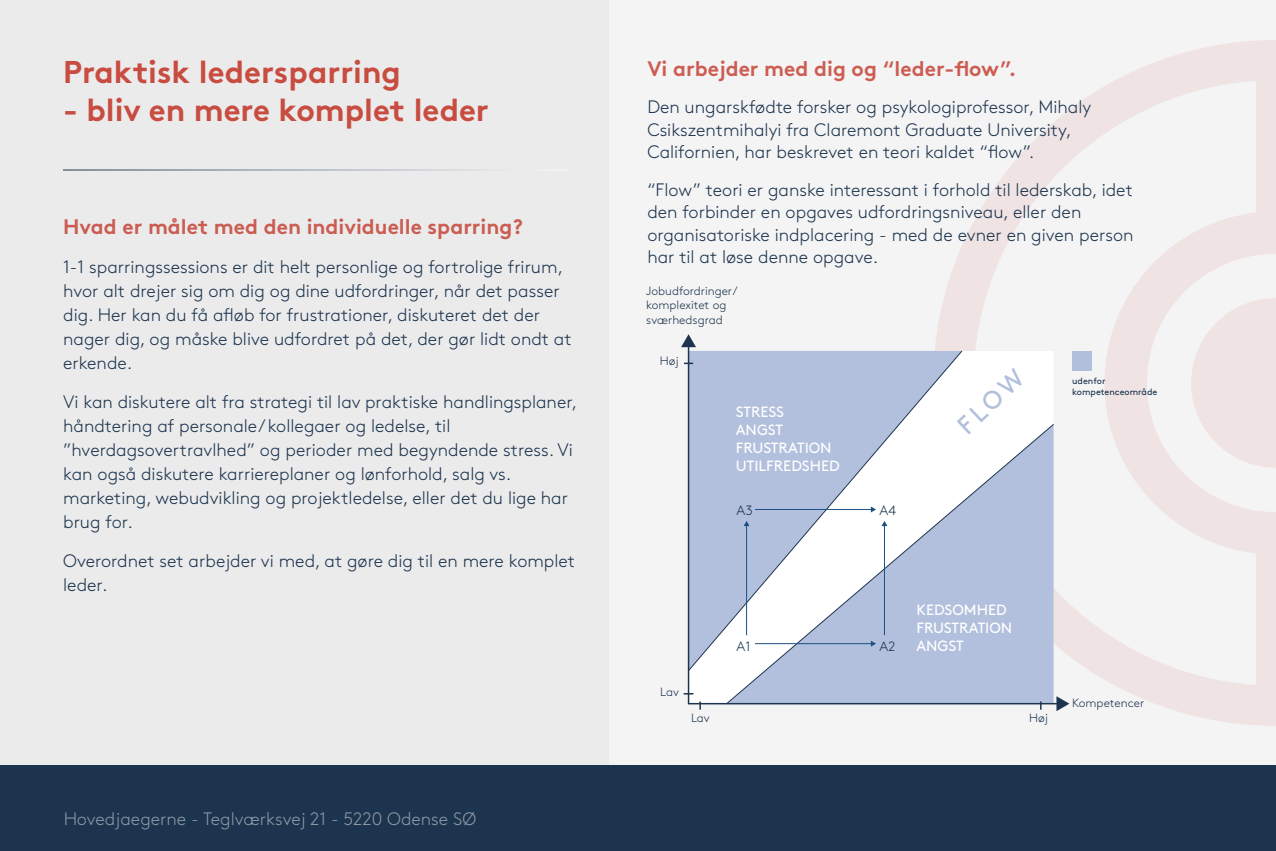
<style>
.page{position:relative;width:1276px;height:851px;background:#fff}
.page>*{position:absolute;margin:0;border:0;box-sizing:border-box;transform-origin:0 0}
.t1{font:700 31.5px "Brown";color:#c84c40}
.t2{font:25.5px "Brown";color:#b1bfdc}
.t3{font:700 21px "Brown";color:rgb(200 76 64/.9)}
.t4{font:300 18px/24px "Brown";color:#1c344d}
.t5{font:300 18px "Brown";color:#fff}
.t6{font:14.85px/17.9px "Brown";color:#fff}
.t7{font:300 13.5px "Brown";color:#1c344d}
.t8{font:300 12px/14.4px "Brown";color:#1c344d}
.t9{font:9px/10.8px "Brown";color:#1c344d}
</style>
<div class="page">
<div style="left:0;top:0;width:1276px;height:850px;background:#ebebec"></div>
<div style="left:609px;top:0;width:667px;height:850px;background:#f4f4f5"></div>
<svg style="left:936px;top:40px;width:340px;height:685px"></svg>
<svg style="left:1191px;top:298px;width:85px;height:169px"></svg>
<div style="left:0;top:765px;width:1276px;height:85px;background:#1c344d"></div>
<svg style="left:63px;top:170px;width:418px;height:1px"></svg>
<svg style="left:687px;top:343px;width:373px;height:362px"></svg>
<svg style="left:681px;top:334px;width:15px;height:13px"></svg>
<svg style="left:1056px;top:696px;width:13px;height:15px"></svg>
<div style="left:1072px;top:351px;width:19px;height:19px;background:#b1bfdc"></div>
<svg style="left:699px;top:701px;width:2px;height:8px"></svg>
<svg style="left:687px;top:350px;width:276px;height:321px;background:#b7c4dd"></svg>
<svg style="left:725px;top:423px;width:329px;height:281px"></svg>
<hr style="left:746px;top:525px;width:1px;height:110px;background:#1c5085">
<svg style="left:743px;top:521px;width:6px;height:5px"></svg>
<hr style="left:884px;top:525px;width:1px;height:110px;background:#1c5085">
<svg style="left:881px;top:521px;width:6px;height:5px"></svg>
<hr style="left:755px;top:509px;width:116px;height:1px;background:#1c5085">
<svg style="left:871px;top:506px;width:5px;height:6px"></svg>
<hr style="left:755px;top:643px;width:116px;height:1px;background:#1c5085">
<svg style="left:871px;top:640px;width:5px;height:6px"></svg>
<h1 class="t1" style="left:63px;top:47px;width:339px">Praktisk ledersparring</h1>
<h1 class="t1" style="left:63px;top:84px;width:427px">- bliv en mere komplet leder</h1>
<p class="t3" style="left:63px;top:209px;width:461px">Hvad er målet med den individuelle sparring?</p>
<p class="t4" style="left:63px;top:253px;width:510px">1-1 sparringssessions er dit helt personlige og fortrolige frirum, hvor alt drejer sig om dig og dine udfordringer, når det passer dig. Her kan du få afløb for frustrationer, diskuteret det der nager dig, og måske blive udfordret på det, der gør lidt ondt at erkende.</p>
<p class="t4" style="left:63px;top:388px;width:516px">Vi kan diskutere alt fra strategi til lav praktiske handlingsplaner, håndtering af personale/ kollegaer og ledelse, til ”hverdagsovertravlhed” og perioder med begyndende stress. Vi kan også diskutere karriereplaner og lønforhold, salg vs. marketing, webudvikling og projektledelse, eller det du lige har brug for.</p>
<p class="t4" style="left:63px;top:547px;width:513px">Overordnet set arbejder vi med, at gøre dig til en mere komplet leder.</p>
<p class="t5" style="left:63px;top:805px;width:414px">Hovedjaegerne - Teglværksvej 21 - 5220 Odense SØ</p>
<p class="t3" style="left:647px;top:51px;width:370px">Vi arbejder med dig og “leder-flow”.</p>
<p class="t4" style="left:647px;top:94px;width:445px;line-height:22.5px">Den ungarskfødte forsker og psykologiprofessor, Mihaly<br>Csikszentmihalyi fra Claremont Graduate University,<br>Californien, har beskrevet en teori kaldet “flow”.</p>
<p class="t4" style="left:647px;top:177px;width:488px;line-height:22.5px">“Flow” teori er ganske interessant i forhold til lederskab, idet den forbinder en opgaves udfordringsniveau, eller den organisatoriske indplacering - med de evner en given person har til at løse denne opgave.</p>
<p class="t8" style="left:646px;top:282px;width:93px">Jobudfordringer/ komplexitet og sværhedsgrad</p>
<p class="t8" style="left:660px;top:352px;width:20px">Høj</p>
<p class="t6" style="left:736px;top:402px;width:105px">STRESS<br>ANGST<br>FRUSTRATION<br>UTILFREDSHED</p>
<p class="t7" style="left:736px;top:500px;width:18px">A3</p>
<p class="t7" style="left:879px;top:500px;width:18px">A4</p>
<h2 class="t2" style="left:948px;top:415px;width:82px;rotate:-43deg">FLOW</h2>
<p class="t9" style="left:1072px;top:374px;width:87px">udenfor kompetenceområde</p>
<p class="t8" style="left:660px;top:684px;width:20px">Lav</p>
<p class="t8" style="left:691px;top:709px;width:20px">Lav</p>
<p class="t6" style="left:916px;top:600px;width:97px">KEDSOMHED<br>FRUSTRATION</p>
<p class="t7" style="left:736px;top:636px;width:15px">A1</p>
<p class="t7" style="left:879px;top:636px;width:17px">A2</p>
<p class="t6" style="left:916px;top:635px;width:49px">ANGST</p>
<p class="t8" style="left:1029px;top:709px;width:20px">Høj</p>
<p class="t8" style="left:1072px;top:694px;width:74px">Kompetencer</p>
</div>
